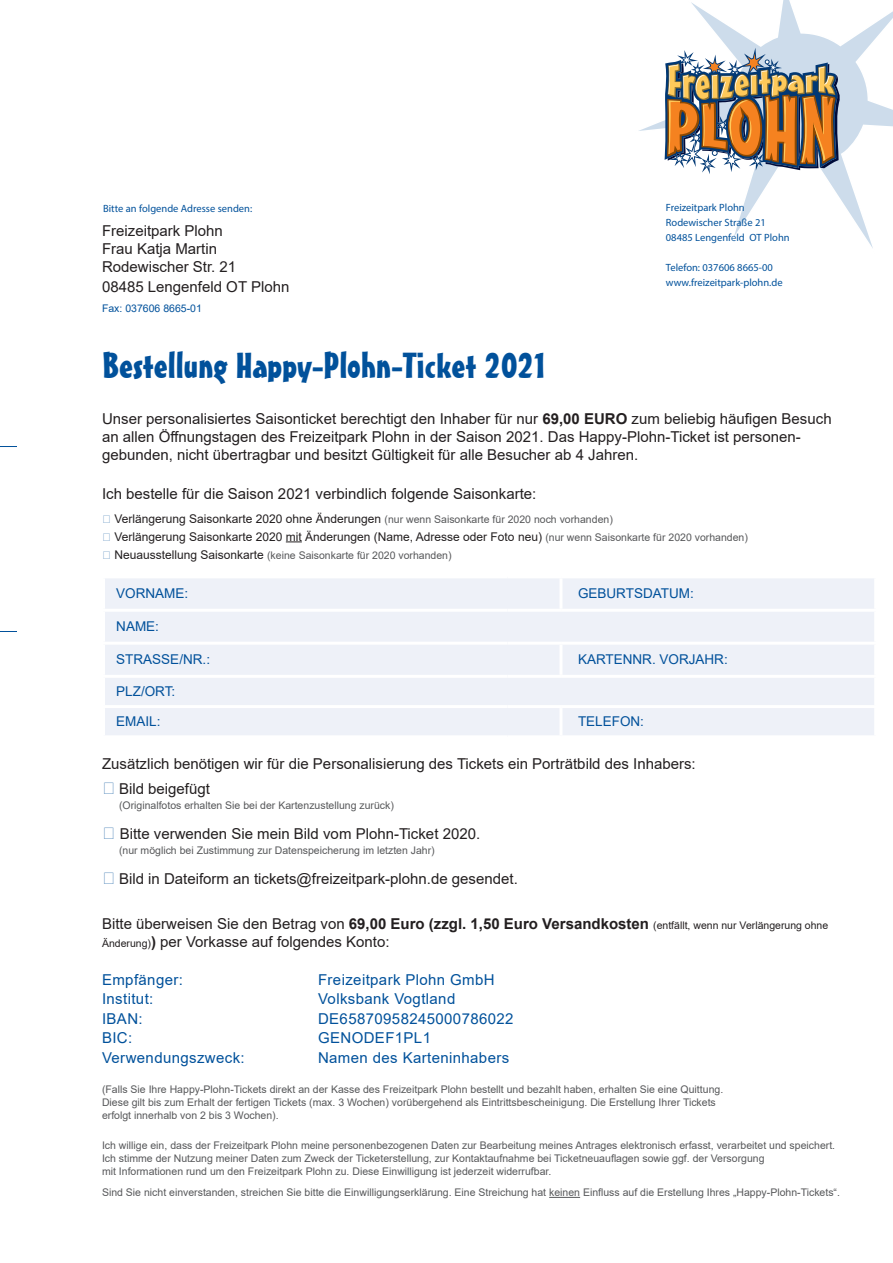
<style>
.page{position:relative;width:893px;height:1263px;background:#fff}
.page>*{position:absolute;margin:0;border:0;box-sizing:border-box;transform-origin:0 0}
.t1{font:36px "Massey Wide Plohn";color:#01519b}
.t2{font:15px/18px "Arial";color:#231f20}
.t3{font:15px "Arial";letter-spacing:.025em;color:#01519b}
.txt_tabelle{font:13.5px "Arial";color:#01519b}
.t4{font:12px "Arial";color:#231f20}
.t5{font:10.5px "Arial";color:#57585a}
.t6{font:10.5px "Myriad Pro";color:#01519b}
.t7{font:10.5px "Arial";color:#01519b}
.s1{font-weight:700}
.s2{font-size:10.5px;color:#57585a}
.s3{font-size:12px;color:#231f20}
.s4{font-size:10.5px}
</style>
<div class="page">
<svg style="left:286px;top:541px;width:16px;height:1px"></svg>
<hr style="left:549px;top:1197px;width:31px;height:1px;background:#57585a">
<svg style="left:0;top:446px;width:17px;height:1px"></svg>
<svg style="left:0;top:631px;width:17px;height:1px"></svg>
<svg style="left:639px;top:0;width:254px;height:248px"></svg>
<svg style="left:665px;top:48px;width:175px;height:126px;background:#a89178"></svg>
<div style="left:105px;top:578px;width:769px;height:157px;background:#eef1f8"></div>
<hr style="left:559px;top:578px;width:3px;height:31px;background:#fff">
<hr style="left:102px;top:609px;width:405px;height:3px;background:#fff">
<hr style="left:507px;top:609px;width:54px;height:3px;background:#fff">
<hr style="left:561px;top:609px;width:316px;height:3px;background:#fff">
<hr style="left:102px;top:642px;width:405px;height:3px;background:#fff">
<hr style="left:507px;top:642px;width:54px;height:3px;background:#fff">
<hr style="left:561px;top:642px;width:316px;height:3px;background:#fff">
<hr style="left:559px;top:645px;width:3px;height:30px;background:#fff">
<hr style="left:102px;top:675px;width:405px;height:3px;background:#fff">
<hr style="left:507px;top:675px;width:54px;height:3px;background:#fff">
<hr style="left:561px;top:675px;width:316px;height:3px;background:#fff">
<hr style="left:102px;top:705px;width:405px;height:3px;background:#fff">
<hr style="left:507px;top:705px;width:54px;height:3px;background:#fff">
<hr style="left:561px;top:705px;width:316px;height:3px;background:#fff">
<hr style="left:559px;top:708px;width:3px;height:27px;background:#fff">
<p class="t6" style="left:103px;top:202px;width:151px">Bitte an folgende Adresse senden:</p>
<p class="t6" style="left:666px;top:201px;width:80px">Freizeitpark Plohn</p>
<p class="t6" style="left:666px;top:216px;width:101px">Rodewischer Straße 21</p>
<p class="t6" style="left:666px;top:231px;width:125px">08485 Lengenfeld OT Plohn</p>
<p class="t6" style="left:666px;top:261px;width:108px">Telefon: 037606 8665-00</p>
<p class="t6" style="left:666px;top:276px;width:118px">www.freizeitpark-plohn.de</p>
<p class="t2" style="left:102px;top:222px;width:122px">Freizeitpark Plohn</p>
<p class="t2" style="left:102px;top:240px;width:117px">Frau Katja Martin</p>
<p class="t2" style="left:102px;top:258px;width:136px">Rodewischer Str. 21</p>
<p class="t2" style="left:102px;top:278px;width:189px">08485 Lengenfeld OT Plohn</p>
<p class="t7" style="left:102px;top:301px;width:101px">Fax: 037606 8665-01</p>
<p class="t1" style="left:102px;top:334px;width:445px">Bestellung Happy-Plohn-Ticket 2021</p>
<p class="t2" style="left:102px;top:409px;width:731px">Unser personalisiertes Saisonticket berechtigt den Inhaber für nur <span class="s1">69,00 EURO</span> zum beliebig häufigen Besuch</p>
<p class="t2" style="left:102px;top:427px;width:700px">an allen Öffnungstagen des Freizeitpark Plohn in der Saison 2021. Das Happy-Plohn-Ticket ist personen-</p>
<p class="t2" style="left:102px;top:445px;width:538px">gebunden, nicht übertragbar und besitzt Gültigkeit für alle Besucher ab 4 Jahren.</p>
<p class="t2" style="left:102px;top:485px;width:436px">Ich bestelle für die Saison 2021 verbindlich folgende Saisonkarte:</p>
<p class="t4" style="left:114px;top:510px;width:500px">Verlängerung Saisonkarte 2020 ohne Änderungen <span class="s2">(nur wenn Saisonkarte für 2020 noch vorhanden)</span></p>
<p class="t4" style="left:114px;top:528px;width:635px">Verlängerung Saisonkarte 2020 mit Änderungen (Name, Adresse oder Foto neu) <span class="s2">(nur wenn Saisonkarte für 2020 vorhanden)</span></p>
<p class="t5" style="left:114px;top:548px;width:339px"><span class="s3">Neuausstellung Saisonkarte</span> (keine Saisonkarte für 2020 vorhanden)</p>
<p class="txt_tabelle" style="left:116px;top:584px;width:74px">VORNAME:</p>
<p class="txt_tabelle" style="left:578px;top:584px;width:117px">GEBURTSDATUM:</p>
<p class="txt_tabelle" style="left:116px;top:617px;width:44px">NAME:</p>
<p class="txt_tabelle" style="left:116px;top:650px;width:95px">STRASSE/NR.:</p>
<p class="txt_tabelle" style="left:578px;top:650px;width:151px">KARTENNR. VORJAHR:</p>
<p class="txt_tabelle" style="left:116px;top:682px;width:61px">PLZ/ORT:</p>
<p class="txt_tabelle" style="left:116px;top:712px;width:46px">EMAIL:</p>
<p class="txt_tabelle" style="left:578px;top:712px;width:68px">TELEFON:</p>
<p class="t2" style="left:102px;top:754px;width:595px">Zusätzlich benötigen wir für die Personalisierung des Tickets ein Porträtbild des Inhabers:</p>
<p class="t2" style="left:119px;top:780px;width:92px">Bild beigefügt</p>
<p class="t5" style="left:119px;top:798px;width:276px">(Originalfotos erhalten Sie bei der Kartenzustellung zurück)</p>
<p class="t2" style="left:120px;top:825px;width:362px">Bitte verwenden Sie mein Bild vom Plohn-Ticket 2020.</p>
<p class="t5" style="left:119px;top:843px;width:317px">(nur möglich bei Zustimmung zur Datenspeicherung im letzten Jahr)</p>
<p class="t2" style="left:119px;top:870px;width:400px">Bild in Dateiform an tickets@freizeitpark-plohn.de gesendet.</p>
<p class="t2" style="left:102px;top:915px;width:728px">Bitte überweisen Sie den Betrag von <span class="s1">69,00 Euro (zzgl. 1,50 Euro Versandkosten</span> <span class="s4">(entfällt, wenn nur Verlängerung ohne<br>Änderung)</span><span class="s1">)</span> per Vorkasse auf folgendes Konto:</p>
<p class="t3" style="left:102px;top:969px;width:82px">Empfänger:</p>
<p class="t3" style="left:318px;top:969px;width:178px">Freizeitpark Plohn GmbH</p>
<p class="t3" style="left:102px;top:988px;width:53px">Institut:</p>
<p class="t3" style="left:318px;top:988px;width:139px">Volksbank Vogtland</p>
<p class="t3" style="left:102px;top:1008px;width:42px">IBAN:</p>
<p class="t3" style="left:318px;top:1008px;width:197px">DE65870958245000786022</p>
<p class="t3" style="left:102px;top:1027px;width:32px">BIC:</p>
<p class="t3" style="left:318px;top:1027px;width:114px">GENODEF1PL1</p>
<p class="t3" style="left:102px;top:1047px;width:144px">Verwendungszweck:</p>
<p class="t3" style="left:318px;top:1047px;width:193px">Namen des Karteninhabers</p>
<p class="t5" style="left:102px;top:1082px;width:623px">(Falls Sie Ihre Happy-Plohn-Tickets direkt an der Kasse des Freizeitpark Plohn bestellt und bezahlt haben, erhalten Sie eine Quittung.</p>
<p class="t5" style="left:102px;top:1095px;width:615px">Diese gilt bis zum Erhalt der fertigen Tickets (max. 3 Wochen) vorübergehend als Eintrittsbescheinigung. Die Erstellung Ihrer Tickets</p>
<p class="t5" style="left:102px;top:1107px;width:178px">erfolgt innerhalb von 2 bis 3 Wochen).</p>
<p class="t5" style="left:102px;top:1138px;width:735px">Ich willige ein, dass der Freizeitpark Plohn meine personenbezogenen Daten zur Bearbeitung meines Antrages elektronisch erfasst, verarbeitet und speichert.</p>
<p class="t5" style="left:102px;top:1151px;width:664px">Ich stimme der Nutzung meiner Daten zum Zweck der Ticketerstellung, zur Kontaktaufnahme bei Ticketneuauflagen sowie ggf. der Versorgung</p>
<p class="t5" style="left:102px;top:1164px;width:451px">mit Informationen rund um den Freizeitpark Plohn zu. Diese Einwilligung ist jederzeit widerrufbar.</p>
<p class="t5" style="left:102px;top:1185px;width:739px">Sind Sie nicht einverstanden, streichen Sie bitte die Einwilligungserklärung. Eine Streichung hat keinen Einfluss auf die Erstellung Ihres „Happy-Plohn-Tickets“.</p>
</div>
